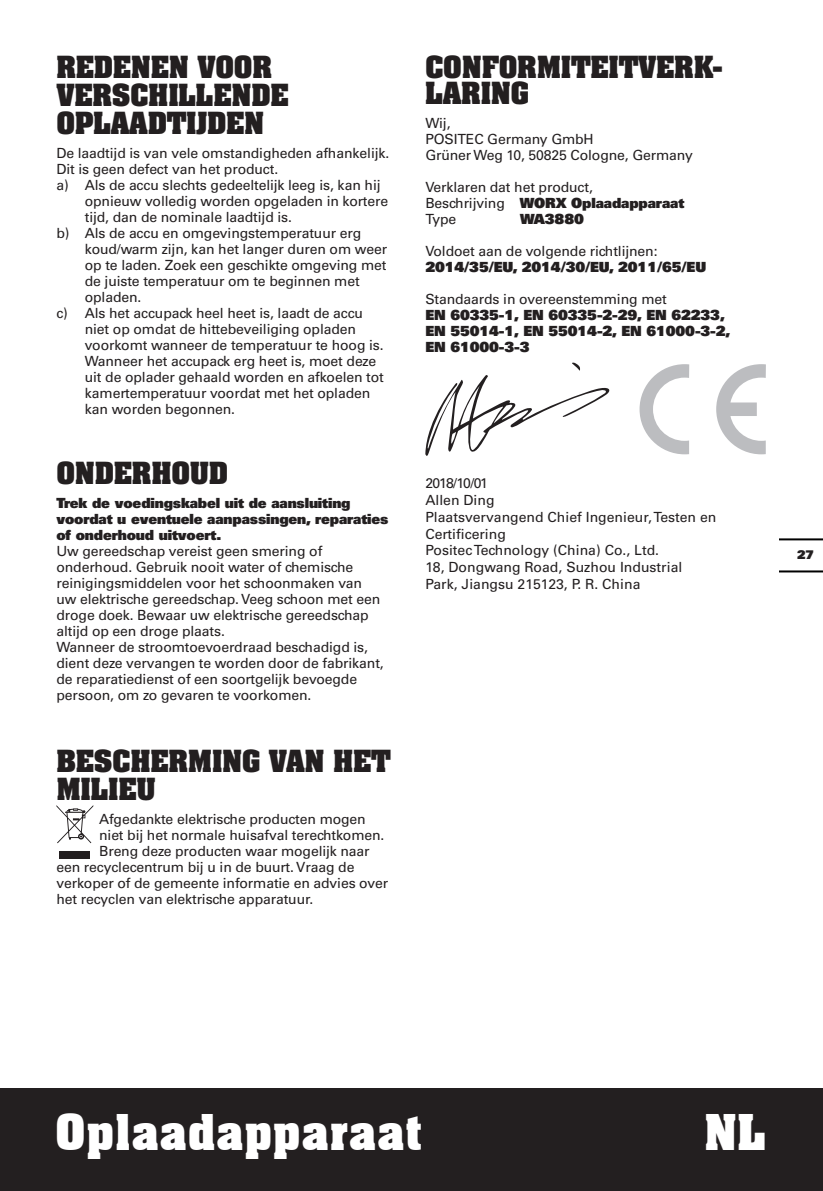
<style>
.page{position:relative;width:823px;height:1191px;background:#fff}
.page>*{position:absolute;margin:0;border:0;box-sizing:border-box;transform-origin:0 0}
.t1{font:700 48px "Aachen BT";color:#fff}
.t2{font:700 26px/28px "Aachen";letter-spacing:-.01em;color:#231f20}
.t3{font:14px/16px "Univers";letter-spacing:-.01em;color:#231f20}
.t4{font:900 14px/16px "Univers";letter-spacing:-.01em;color:#231f20}
.t5{font:900 12px "Univers";color:#231f20}
.s1{font-weight:900}
</style>
<div class="page">
<div style="left:0;top:1089px;width:822px;height:102px;background:#231f20"></div>
<hr style="left:779px;top:570px;width:43px;height:2px;background:#000">
<hr style="left:779px;top:538px;width:43px;height:2px;background:#000">
<svg style="left:56px;top:805px;width:37px;height:38px"></svg>
<div style="left:60px;top:851px;width:30px;height:7px;background:#231f20"></div>
<svg style="left:425px;top:362px;width:185px;height:94px"></svg>
<svg style="left:639px;top:364px;width:49px;height:90px"></svg>
<svg style="left:716px;top:364px;width:49px;height:90px"></svg>
<h2 class="t2" style="left:56px;top:52px;width:233px">REDENEN VOOR<br>VERSCHILLENDE<br>OPLAADTIJDEN</h2>
<p class="t3" style="left:56px;top:145px;width:334px">De laadtijd is van vele omstandigheden afhankelijk.</p>
<p class="t3" style="left:56px;top:161px;width:223px">Dit is geen defect van het product.</p>
<p class="t3" style="left:56px;top:177px;width:325px">a) Als de accu slechts gedeeltelijk leeg is, kan hij</p>
<p class="t3" style="left:85px;top:193px;width:305px">opnieuw volledig worden opgeladen in kortere</p>
<p class="t3" style="left:85px;top:209px;width:208px">tijd, dan de nominale laadtijd is.</p>
<p class="t3" style="left:56px;top:225px;width:306px">b) Als de accu en omgevingstemperatuur erg</p>
<p class="t3" style="left:85px;top:241px;width:304px">koud/warm zijn, kan het langer duren om weer</p>
<p class="t3" style="left:85px;top:257px;width:303px">op te laden. Zoek een geschikte omgeving met</p>
<p class="t3" style="left:85px;top:273px;width:276px">de juiste temperatuur om te beginnen met</p>
<p class="t3" style="left:85px;top:289px;width:58px">opladen.</p>
<p class="t3" style="left:56px;top:305px;width:308px">c) Als het accupack heel heet is, laadt de accu</p>
<p class="t3" style="left:85px;top:321px;width:272px">niet op omdat de hittebeveiliging opladen</p>
<p class="t3" style="left:85px;top:337px;width:300px">voorkomt wanneer de temperatuur te hoog is.</p>
<p class="t3" style="left:85px;top:353px;width:293px">Wanneer het accupack erg heet is, moet deze</p>
<p class="t3" style="left:85px;top:369px;width:300px">uit de oplader gehaald worden en afkoelen tot</p>
<p class="t3" style="left:85px;top:385px;width:287px">kamertemperatuur voordat met het opladen</p>
<p class="t3" style="left:85px;top:401px;width:152px">kan worden begonnen.</p>
<h2 class="t2" style="left:56px;top:458px;width:173px">ONDERHOUD</h2>
<p class="t4" style="left:56px;top:495px;width:333px">Trek de voedingskabel uit de aansluiting voordat u eventuele aanpassingen, reparaties of onderhoud uitvoert.</p>
<p class="t3" style="left:56px;top:543px;width:329px">Uw gereedschap vereist geen smering of onderhoud. Gebruik nooit water of chemische reinigingsmiddelen voor het schoonmaken van uw elektrische gereedschap. Veeg schoon met een droge doek. Bewaar uw elektrische gereedschap altijd op een droge plaats.<br>Wanneer de stroomtoevoerdraad beschadigd is, dient deze vervangen te worden door de fabrikant, de reparatiedienst of een soortgelijk bevoegde persoon, om zo gevaren te voorkomen.</p>
<h2 class="t2" style="left:56px;top:746px;width:336px">BESCHERMING VAN HET<br>MILIEU</h2>
<p class="t3" style="left:99px;top:811px;width:268px">Afgedankte elektrische producten mogen</p>
<p class="t3" style="left:99px;top:827px;width:286px">niet bij het normale huisafval terechtkomen.</p>
<p class="t3" style="left:99px;top:843px;width:272px">Breng deze producten waar mogelijk naar</p>
<p class="t3" style="left:56px;top:859px;width:299px">een recyclecentrum bij u in de buurt. Vraag de</p>
<p class="t3" style="left:56px;top:875px;width:333px">verkoper of de gemeente informatie en advies over</p>
<p class="t3" style="left:56px;top:891px;width:258px">het recyclen van elektrische apparatuur.</p>
<h2 class="t2" style="left:425px;top:53px;width:298px;line-height:26px">CONFORMITEITVERK-<br>LARING</h2>
<p class="t3" style="left:425px;top:115px;width:269px">Wij,<br>POSITEC Germany GmbH<br>Grüner Weg 10, 50825 Cologne, Germany</p>
<p class="t3" style="left:425px;top:179px;width:260px">Verklaren dat het product,<br>Beschrijving <span class="s1">WORX Oplaadapparaat<br></span>Type</p>
<p class="t4" style="left:519px;top:211px;width:65px">WA3880</p>
<p class="t3" style="left:425px;top:243px;width:233px">Voldoet aan de volgende richtlijnen:</p>
<p class="t4" style="left:425px;top:259px;width:282px">2014/35/EU, 2014/30/EU, 2011/65/EU</p>
<p class="t3" style="left:425px;top:291px;width:243px">Standaards in overeenstemming met</p>
<p class="t4" style="left:425px;top:307px;width:306px">EN 60335-1, EN 60335-2-29, EN 62233,<br>EN 55014-1, EN 55014-2, EN 61000-3-2,<br>EN 61000-3-3</p>
<p class="t3" style="left:425px;top:475px;width:292px;line-height:16.8px">2018/10/01<br>Allen Ding<br>Plaatsvervangend Chief Ingenieur, Testen en<br>Certificering<br>Positec Technology (China) Co., Ltd.<br>18, Dongwang Road, Suzhou Industrial<br>Park, Jiangsu 215123, P. R. China</p>
<p class="t5" style="left:796px;top:546px;width:18px">27</p>
<h1 class="t1" style="left:55px;top:1102px;width:369px">Oplaadapparaat</h1>
<h1 class="t1" style="left:704px;top:1102px;width:63px">NL</h1>
</div>
